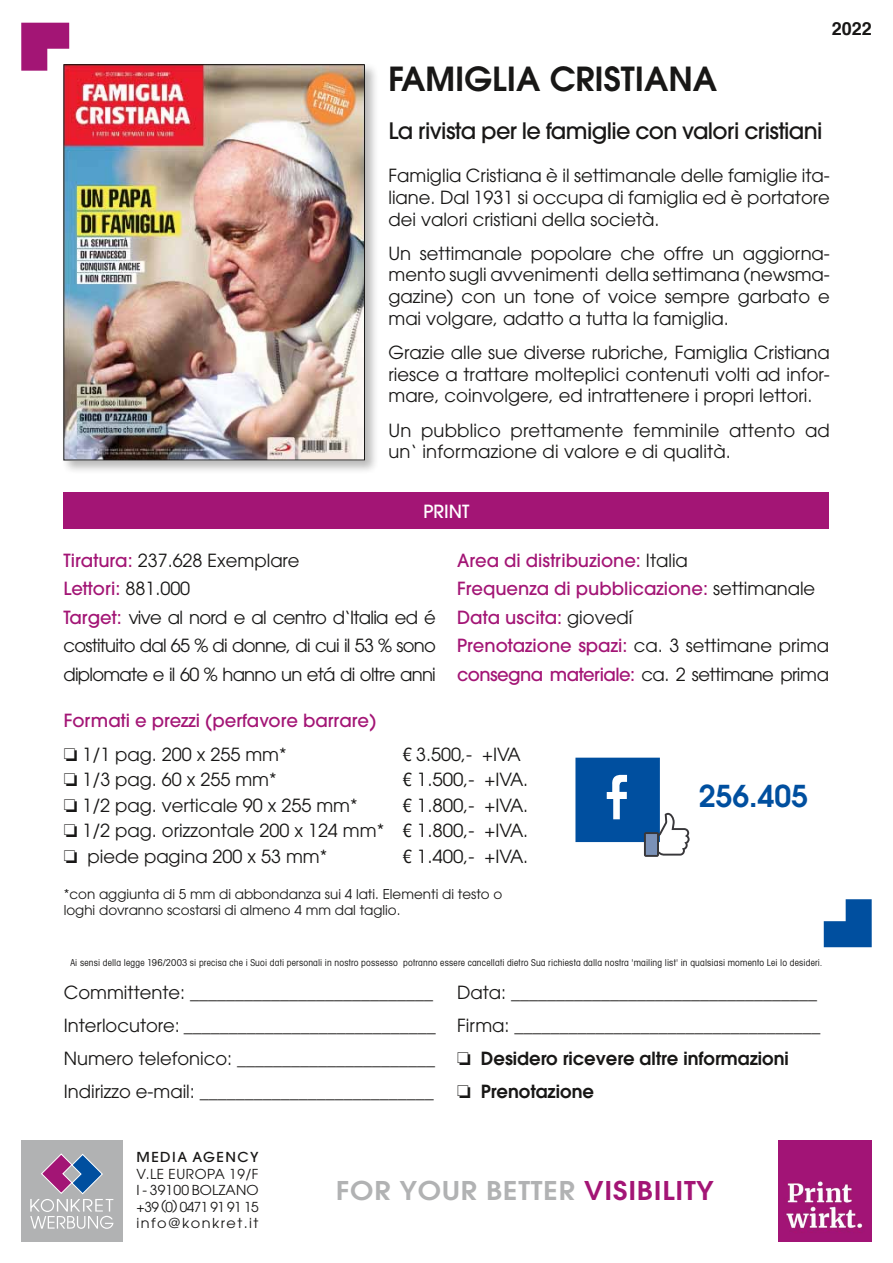
<style>
.page{position:relative;width:893px;height:1263px;background:#fff}
.page>*{position:absolute;margin:0;border:0;box-sizing:border-box;transform-origin:0 0}
.t1{font:600 33px "Avant Garde";color:#181716}
.t2{font:600 30px "Avant Garde";color:#004f9f}
.t3{font:600 25.65px "Avant Garde";letter-spacing:.03em;color:#b1b2b3;scale:1.08 1}
.t4{font:500 22.5px "Avant Garde";letter-spacing:-.03em;color:#181716}
.t5{font:18px/21.6px "Avant Garde";color:#181716;text-align:justify}
.t6{font:500 18px/28.5px "Avant Garde";color:#a31575}
.t7{font:18px/28.5px "Avant Garde";letter-spacing:-.04em;color:#181716}
.t8{font:600 18px "Avant Garde";color:#181716}
.t9{font:18px "Avant Garde";color:#181716;scale:1.04 1}
.t10{font:500 18px "Avant Garde";color:#fff}
.t11{font:700 18px "Helvetica";color:#181716}
.t12{font:13.65px/16.4px "Avant Garde";letter-spacing:.01em;color:#181716;text-align:justify}
.t13{font:500 13.65px "Avant Garde";letter-spacing:.1em;color:#181716;scale:1.05 1}
.t14{font:13.5px/16.2px "Avant Garde";color:#181716}
.t15{font:condensed 9.45px "Avant Garde";letter-spacing:.02em;color:#181716}
.s1{font-weight:500;color:#a31575}
.s2{font-weight:400;color:#181716}
.s3{font-family:"Helvetica LT Std";font-stretch:condensed}
.s4{color:#a31575}
</style>
<div class="page">
<div style="left:61px;top:62px;width:318px;height:413px;background:#181716;opacity:.3"></div>
<img style="left:65px;top:66px;width:298px;height:392px">
<div style="left:63px;top:64px;width:302px;height:396px;border:1px solid #181716"></div>
<svg style="left:21px;top:23px;width:48px;height:48px"></svg>
<svg style="left:824px;top:899px;width:48px;height:48px"></svg>
<div style="left:64px;top:493px;width:765px;height:36px;background:#a31575"></div>
<svg style="left:575px;top:758px;width:115px;height:99px"></svg>
<img style="left:778px;top:1140px;width:94px;height:102px">
<div style="left:21px;top:1140px;width:101px;height:102px;background:#b1b2b3"></div>
<svg style="left:30px;top:1153px;width:83px;height:76px"></svg>
<p class="t11" style="left:832px;top:15px;width:42px">2022</p>
<h1 class="t1" style="left:388px;top:57px;width:330px">FAMIGLIA CRISTIANA</h1>
<p class="t4" style="left:388px;top:117px;width:436px">La rivista per le famiglie con valori cristiani</p>
<p class="t5" style="left:388px;top:165px;width:443px">Famiglia Cristiana è il settimanale delle famiglie ita&shy;liane. Dal 1931 si occupa di famiglia ed è portatore dei valori cristiani della società.</p>
<p class="t5" style="left:388px;top:242px;width:443px">Un settimanale popolare che offre un aggiorna&shy;mento sugli avvenimenti della settimana (newsma&shy;gazine) con un tone of voice sempre garbato e mai volgare, adatto a tutta la famiglia.</p>
<p class="t5" style="left:388px;top:342px;width:443px">Grazie alle sue diverse rubriche, Famiglia Cristiana riesce a trattare molteplici contenuti volti ad infor&shy;mare, coinvolgere, ed intrattenere i propri lettori.</p>
<p class="t5" style="left:388px;top:419px;width:443px">Un pubblico prettamente femminile attento ad un‘ informazione di valore e di qualità.</p>
<p class="t10" style="left:423px;top:500px;width:47px">PRINT</p>
<p class="t7" style="left:63px;top:546px;width:374px"><span class="s1">Tiratura:</span> 237.628 Exemplare<br><span class="s1">Lettori:</span> 881.000<br><span class="s1">Target:</span> vive al nord e al centro d‘Italia ed é costituito dal 65 % di donne, di cui il 53 % sono diplomate e il 60 % hanno un etá di oltre anni</p>
<p class="t6" style="left:457px;top:546px;width:374px">Area di distribuzione: <span class="s2">Italia<br></span>Frequenza di pubblicazione: <span class="s2">settimanale </span>Data uscita: <span class="s2">giovedí<br></span>Prenotazione spazi: <span class="s2">ca. 3 settimane prima </span>consegna materiale: <span class="s2">ca. 2 settimane prima</span></p>
<p class="t6" style="left:64px;top:706px;width:314px">Formati e prezzi (perfavore barrare)</p>
<p class="t5" style="left:64px;top:743px;width:225px">□ 1/1 pag. 200 x 255 mm*</p>
<p class="t5" style="left:403px;top:743px;width:120px"><span class="s3">€</span> 3.500,- +IVA</p>
<p class="t5" style="left:64px;top:769px;width:215px">□ 1/3 pag. 60 x 255 mm*</p>
<p class="t9" style="left:403px;top:769px;width:122px"><span class="s3">€</span> 1.500,- +IVA.</p>
<p class="t5" style="left:64px;top:794px;width:296px">□ 1/2 pag. verticale 90 x 255 mm*</p>
<p class="t9" style="left:403px;top:794px;width:122px"><span class="s3">€</span> 1.800,- +IVA.</p>
<p class="t5" style="left:64px;top:820px;width:466px">□ 1/2 pag. orizzontale 200 x 124 mm* <span class="s3">€</span> 1.800,- +IVA.</p>
<p class="t5" style="left:64px;top:845px;width:265px">□ piede pagina 200 x 53 mm*</p>
<p class="t9" style="left:403px;top:845px;width:122px"><span class="s3">€</span> 1.400,- +IVA.</p>
<p class="t14" style="left:64px;top:886px;width:440px">*con aggiunta di 5 mm di abbondanza sui 4 lati. Elementi di testo o loghi dovranno scostarsi di almeno 4 mm dal taglio.</p>
<h2 class="t2" style="left:699px;top:777px;width:111px">256.405</h2>
<p class="t15" style="left:70px;top:957px;width:754px">Ai sensi della legge 196/2003 si precisa che i Suoi dati personali in nostro possesso potranno essere cancellati dietro Sua richiesta dalla nostra 'mailing list' in qualsiasi momento Lei lo desideri.</p>
<p class="t5" style="left:64px;top:976px;width:374px;line-height:33px;text-align:left">Committente: ___________________________ Interlocutore: ____________________________ Numero telefonico: ______________________ Indirizzo e-mail: __________________________</p>
<p class="t5" style="left:457px;top:976px;width:365px;line-height:33px">Data: __________________________________<br>Firma: __________________________________</p>
<p class="t8" style="left:457px;top:1047px;width:333px">□ Desidero ricevere altre informazioni</p>
<p class="t8" style="left:457px;top:1080px;width:138px">□ Prenotazione</p>
<p class="t13" style="left:137px;top:1149px;width:118px">MEDIA AGENCY</p>
<p class="t12" style="left:137px;top:1166px;width:124px">V.LE EUROPA 19/F I - 39100 BOLZANO +39 (0) 0471 91 91 15 info@konkret.it</p>
<h3 class="t3" style="left:336px;top:1174px;width:351px">FOR YOUR BETTER <span class="s4">VISIBILITY</span></h3>
</div>
